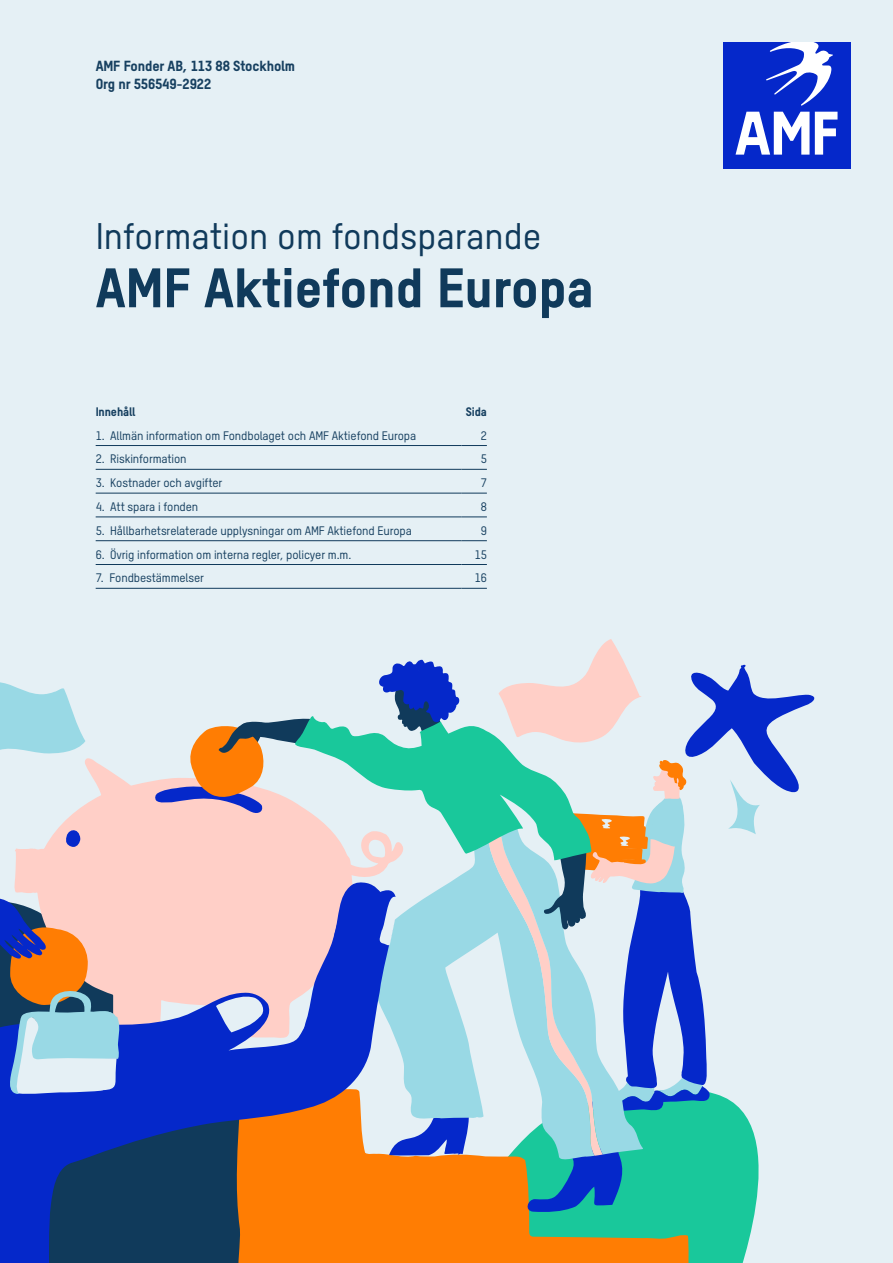
<style>
.page{position:relative;width:893px;height:1263px;background:#e5f0f5}
.page>*{position:absolute;margin:0;border:0;box-sizing:border-box;transform-origin:0 0}
.t1{font:54px "T Star Heavy";color:#103a5b}
.t2{font:36px "T Star Medium";color:#103a5b}
.t3{font:14.25px/18px "T Star Heavy";letter-spacing:-.01em;color:#174060}
.t4{font:12px "T Star Medium";letter-spacing:-.01em;color:#174060}
.t5{font:12px "T Star Heavy";letter-spacing:-.01em;color:#174060}
</style>
<div class="page">
<svg style="left:689px;top:1212px;width:66px;height:51px;background:#2acba2"></svg>
<svg style="left:0;top:682px;width:85px;height:72px"></svg>
<svg style="left:403px;top:1212px;width:286px;height:51px;background:#be912d"></svg>
<svg style="left:15px;top:758px;width:139px;height:124px;fill:#ffcfc7"></svg>
<svg style="left:65px;top:826px;width:15px;height:21px"></svg>
<svg style="left:0;top:882px;width:403px;height:381px;background:#565481"></svg>
<svg style="left:154px;top:639px;width:661px;height:573px"></svg>
<svg style="left:0;top:896px;width:120px;height:199px"></svg>
<div style="left:723px;top:43px;width:127px;height:126px;background:#0528ca"></div>
<svg style="left:815px;top:112px;width:22px;height:43px"></svg>
<svg style="left:735px;top:112px;width:74px;height:43px"></svg>
<svg style="left:766px;top:43px;width:67px;height:63px"></svg>
<hr style="left:96px;top:445px;width:365px;height:1px;background:#103a5b">
<svg style="left:461px;top:445px;width:26px;height:1px"></svg>
<hr style="left:96px;top:469px;width:365px;height:1px;background:#103a5b">
<svg style="left:461px;top:469px;width:26px;height:1px"></svg>
<hr style="left:96px;top:493px;width:365px;height:1px;background:#103a5b">
<svg style="left:461px;top:493px;width:26px;height:1px"></svg>
<hr style="left:96px;top:517px;width:365px;height:1px;background:#103a5b">
<svg style="left:461px;top:517px;width:26px;height:1px"></svg>
<hr style="left:96px;top:540px;width:365px;height:1px;background:#103a5b">
<svg style="left:461px;top:540px;width:26px;height:1px"></svg>
<hr style="left:96px;top:564px;width:365px;height:1px;background:#103a5b">
<svg style="left:461px;top:564px;width:26px;height:1px"></svg>
<hr style="left:96px;top:588px;width:365px;height:1px;background:#103a5b">
<svg style="left:461px;top:588px;width:26px;height:1px"></svg>
<p class="t3" style="left:96px;top:56px;width:201px">AMF Fonder AB, 113 88 Stockholm<br>Org nr 556549-2922</p>
<h2 class="t2" style="left:96px;top:214px;width:447px">Information om fondsparande</h2>
<h1 class="t1" style="left:96px;top:254px;width:500px">AMF Aktiefond Europa</h1>
<p class="t5" style="left:96px;top:404px;width:41px">Innehåll</p>
<p class="t5" style="left:466px;top:404px;width:23px">Sida</p>
<p class="t4" style="left:96px;top:428px;width:322px">1. Allmän information om Fondbolaget och AMF Aktiefond Europa</p>
<p class="t4" style="left:481px;top:428px;width:8px">2</p>
<p class="t4" style="left:96px;top:452px;width:93px">2. Riskinformation</p>
<p class="t4" style="left:481px;top:452px;width:8px">5</p>
<p class="t4" style="left:96px;top:475px;width:128px">3. Kostnader och avgifter</p>
<p class="t4" style="left:481px;top:475px;width:8px">7</p>
<p class="t4" style="left:96px;top:499px;width:104px">4. Att spara i fonden</p>
<p class="t4" style="left:481px;top:499px;width:8px">8</p>
<p class="t4" style="left:96px;top:523px;width:318px">5. Hållbarhetsrelaterade upplysningar om AMF Aktiefond Europa</p>
<p class="t4" style="left:481px;top:523px;width:8px">9</p>
<p class="t4" style="left:96px;top:547px;width:257px">6. Övrig information om interna regler, policyer m.m.</p>
<p class="t4" style="left:475px;top:547px;width:14px">15</p>
<p class="t4" style="left:96px;top:571px;width:110px">7. Fondbestämmelser</p>
<p class="t4" style="left:475px;top:571px;width:14px">16</p>
</div>
